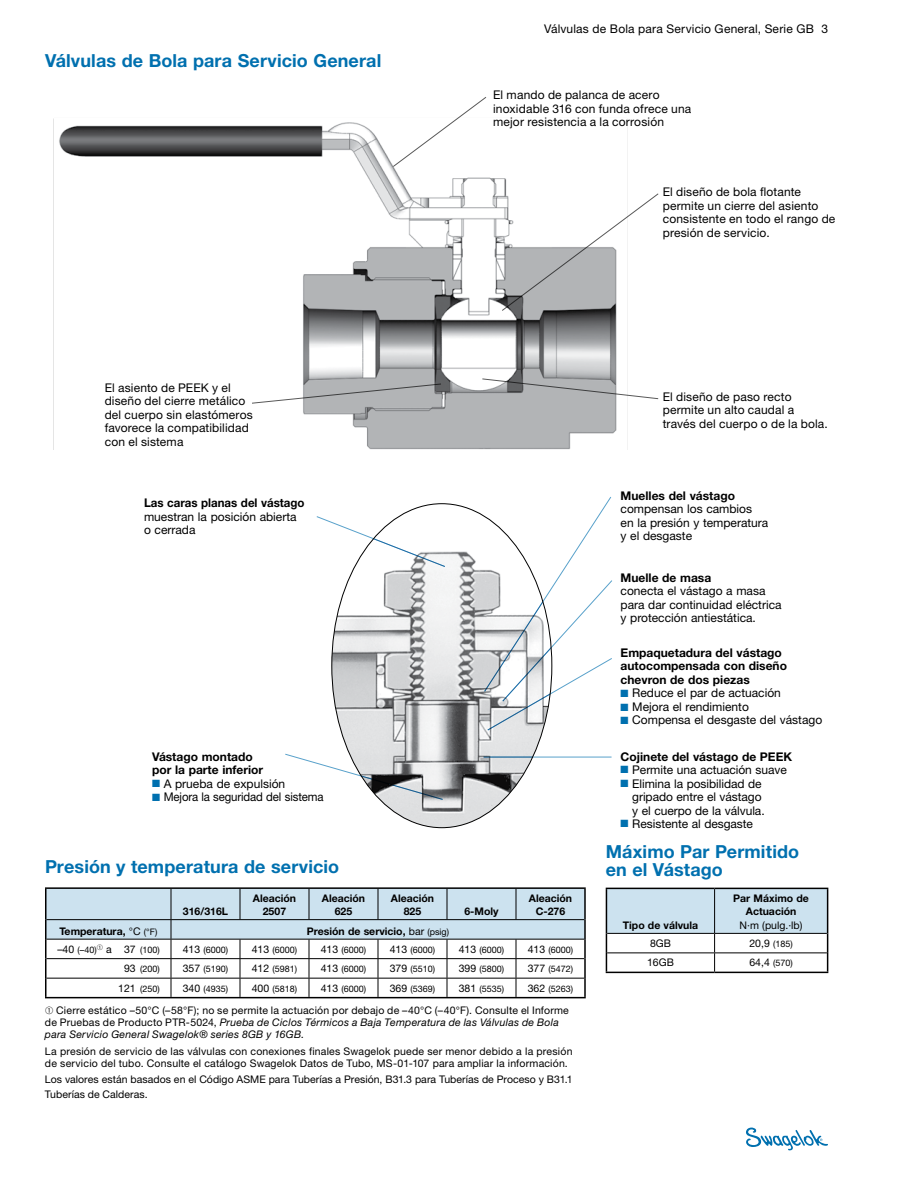
<style>
.page{position:relative;width:918px;height:1188px;background:#fff}
.page>*{position:absolute;margin:0;border:0;box-sizing:border-box;transform-origin:0 0}
.t1{font:700 18px/18px "Helvetica Neue LT Std";letter-spacing:.005em;color:#0070af}
.t2{font:12px/13.5px "Helvetica Neue LT Std";color:#000}
.t3{font:700 12px/13.5px "Helvetica Neue LT Std";color:#000}
.t4{font:12px "Helvetica Neue LT Std";color:#000;scale:.95 1}
.t5{font:700 12px "Helvetica Neue LT Std";color:#000;scale:.96 1}
.t6{font:10.5px/12px "Helvetica Neue LT Std";letter-spacing:.015em;color:#000}
.t7{font:700 10.5px/13.5px "Helvetica Neue LT Std";color:#000;text-align:center}
.t8{font:9px "Helvetica Neue LT Std";color:#000}
.s1{color:#0070af}
.s2{font-weight:400}
.s3{font-weight:400;font-size:9px}
.s4{font-size:10.5px}
.s5{font-style:italic}
</style>
<div class="page">
<svg style="left:746px;top:1128px;width:82px;height:22px"></svg>
<img style="left:53px;top:118px;width:575px;height:332px">
<svg style="left:552px;top:496px;width:60px;height:198px"></svg>
<hr style="left:484px;top:757px;width:128px;height:1px;background:#0070af">
<svg style="left:285px;top:753px;width:47px;height:15px"></svg>
<svg style="left:316px;top:516px;width:16px;height:7px"></svg>
<svg style="left:392px;top:97px;width:95px;height:71px"></svg>
<svg style="left:251px;top:383px;width:191px;height:21px"></svg>
<svg style="left:501px;top:193px;width:158px;height:119px"></svg>
<img style="left:332px;top:504px;width:220px;height:324px">
<hr style="left:45px;top:997px;width:126px;height:1px;background:#000">
<hr style="left:171px;top:997px;width:69px;height:1px;background:#000">
<hr style="left:240px;top:997px;width:69px;height:1px;background:#000">
<hr style="left:309px;top:997px;width:69px;height:1px;background:#000">
<hr style="left:378px;top:997px;width:69px;height:1px;background:#000">
<hr style="left:447px;top:997px;width:69px;height:1px;background:#000">
<hr style="left:516px;top:997px;width:70px;height:1px;background:#000">
<hr style="left:45px;top:887px;width:126px;height:2px;background:#000">
<hr style="left:171px;top:887px;width:69px;height:2px;background:#000">
<hr style="left:240px;top:887px;width:69px;height:2px;background:#000">
<hr style="left:309px;top:887px;width:69px;height:2px;background:#000">
<hr style="left:378px;top:887px;width:69px;height:2px;background:#000">
<hr style="left:447px;top:887px;width:69px;height:2px;background:#000">
<hr style="left:516px;top:887px;width:70px;height:2px;background:#000">
<svg style="left:45px;top:888px;width:541px;height:109px"></svg>
<hr style="left:46px;top:978px;width:125px;height:1px;background:#000">
<svg style="left:482px;top:378px;width:177px;height:22px"></svg>
<svg style="left:606px;top:888px;width:222px;height:84px"></svg>
<hr style="left:715px;top:972px;width:113px;height:1px;background:#000">
<hr style="left:606px;top:972px;width:109px;height:1px;background:#000">
<h1 class="t1" style="left:45px;top:51px;width:338px">Válvulas de Bola para Servicio General</h1>
<p class="t2" style="left:105px;top:380px;width:150px">El asiento de PEEK y el diseño del cierre metálico del cuerpo sin elastómeros favorece la compatibilidad con el sistema</p>
<p class="t5" style="left:144px;top:495px;width:169px">Las caras planas del vástago</p>
<p class="t2" style="left:144px;top:509px;width:154px">muestran la posición abierta o cerrada</p>
<p class="t3" style="left:152px;top:750px;width:113px">Vástago montado por la parte inferior</p>
<p class="t2" style="left:152px;top:777px;width:135px"><span class="s1">■</span> A prueba de expulsión</p>
<p class="t4" style="left:152px;top:790px;width:182px"><span class="s1">■</span> Mejora la seguridad del sistema</p>
<h1 class="t1" style="left:45px;top:857px;width:296px">Presión y temperatura de servicio</h1>
<p class="t2" style="left:544px;top:22px;width:286px">Válvulas de Bola para Servicio General, Serie GB 3</p>
<p class="t2" style="left:493px;top:88px;width:200px">El mando de palanca de acero inoxidable 316 con funda ofrece una mejor resistencia a la corrosión</p>
<p class="t2" style="left:663px;top:185px;width:174px">El diseño de bola flotante permite un cierre del asiento consistente en todo el rango de presión de servicio.</p>
<p class="t2" style="left:663px;top:390px;width:165px">El diseño de paso recto permite un alto caudal a través del cuerpo o de la bola.</p>
<p class="t3" style="left:621px;top:489px;width:116px">Muelles del vástago</p>
<p class="t2" style="left:621px;top:502px;width:149px">compensan los cambios<br>en la presión y temperatura y el desgaste</p>
<p class="t3" style="left:621px;top:571px;width:92px">Muelle de masa</p>
<p class="t2" style="left:621px;top:584px;width:163px">conecta el vástago a masa para dar continuidad eléctrica y protección antiestática.</p>
<p class="t3" style="left:621px;top:645px;width:168px">Empaquetadura del vástago autocompensada con diseño chevron de dos piezas</p>
<p class="t2" style="left:621px;top:686px;width:162px"><span class="s1">■</span> Reduce el par de actuación</p>
<p class="t2" style="left:621px;top:700px;width:130px"><span class="s1">■</span> Mejora el rendimiento</p>
<p class="t2" style="left:621px;top:713px;width:203px"><span class="s1">■</span> Compensa el desgaste del vástago</p>
<p class="t3" style="left:621px;top:749px;width:173px">Cojinete del vástago de PEEK</p>
<p class="t2" style="left:621px;top:763px;width:168px"><span class="s1">■</span> Permite una actuación suave</p>
<p class="t2" style="left:632px;top:777px;width:132px;text-align:justify;text-indent:-12px"><span class="s1">■</span> Elimina la posibilidad de gripado entre el vástago y el cuerpo de la válvula.</p>
<p class="t2" style="left:621px;top:817px;width:134px"><span class="s1">■</span> Resistente al desgaste</p>
<h1 class="t1" style="left:606px;top:842px;width:195px">Máximo Par Permitido en el Vástago</h1>
<p class="t7" style="left:183px;top:904px;width:47px">316/316L</p>
<p class="t7" style="left:253px;top:891px;width:45px">Aleación<br>2507</p>
<p class="t7" style="left:322px;top:891px;width:45px">Aleación<br>625</p>
<p class="t7" style="left:391px;top:891px;width:45px">Aleación<br>825</p>
<p class="t7" style="left:464px;top:904px;width:36px">6-Moly</p>
<p class="t7" style="left:529px;top:891px;width:45px">Aleación<br>C-276</p>
<p class="t7" style="left:59px;top:924px;width:99px">Temperatura, <span class="s2">°C</span> <span class="s3">(°F)</span></p>
<p class="t7" style="left:307px;top:924px;width:144px">Presión de servicio, <span class="s2">bar</span> <span class="s3">(psig)</span></p>
<p class="t8" style="left:57px;top:944px;width:104px"><span class="s4">–40</span> (–40)➀ <span class="s4">a 37</span> (100)</p>
<p class="t8" style="left:183px;top:944px;width:47px"><span class="s4">413</span> (6000)</p>
<p class="t8" style="left:252px;top:944px;width:47px"><span class="s4">413</span> (6000)</p>
<p class="t8" style="left:321px;top:944px;width:47px"><span class="s4">413</span> (6000)</p>
<p class="t8" style="left:390px;top:944px;width:47px"><span class="s4">413</span> (6000)</p>
<p class="t8" style="left:459px;top:944px;width:47px"><span class="s4">413</span> (6000)</p>
<p class="t8" style="left:528px;top:944px;width:47px"><span class="s4">413</span> (6000)</p>
<p class="t8" style="left:124px;top:964px;width:37px"><span class="s4">93</span> (200)</p>
<p class="t8" style="left:183px;top:964px;width:47px"><span class="s4">357</span> (5190)</p>
<p class="t8" style="left:252px;top:964px;width:47px"><span class="s4">412</span> (5981)</p>
<p class="t8" style="left:321px;top:964px;width:47px"><span class="s4">413</span> (6000)</p>
<p class="t8" style="left:390px;top:964px;width:47px"><span class="s4">379</span> (5510)</p>
<p class="t8" style="left:459px;top:964px;width:47px"><span class="s4">399</span> (5800)</p>
<p class="t8" style="left:528px;top:964px;width:47px"><span class="s4">377</span> (5472)</p>
<p class="t8" style="left:118px;top:983px;width:43px"><span class="s4">121</span> (250)</p>
<p class="t8" style="left:183px;top:983px;width:47px"><span class="s4">340</span> (4935)</p>
<p class="t8" style="left:252px;top:983px;width:47px"><span class="s4">400</span> (5818)</p>
<p class="t8" style="left:321px;top:983px;width:47px"><span class="s4">413</span> (6000)</p>
<p class="t8" style="left:390px;top:983px;width:47px"><span class="s4">369</span> (5369)</p>
<p class="t8" style="left:459px;top:983px;width:47px"><span class="s4">381</span> (5535)</p>
<p class="t8" style="left:528px;top:983px;width:47px"><span class="s4">362</span> (5263)</p>
<p class="t6" style="left:45px;top:1005px;width:525px">➀ Cierre estático –50°C (–58°F); no se permite la actuación por debajo de –40°C (–40°F). Consulte el Informe de Pruebas de Producto PTR-5024, <span class="s5">Prueba de Ciclos Térmicos a Baja Temperatura de las Válvulas de Bola para Servicio General Swagelok® series 8GB y 16GB.</span></p>
<p class="t6" style="left:45px;top:1045px;width:529px">La presión de servicio de las válvulas con conexiones finales Swagelok puede ser menor debido a la presión de servicio del tubo. Consulte el catálogo Swagelok Datos de Tubo, MS-01-107 para ampliar la información.</p>
<p class="t6" style="left:45px;top:1072px;width:529px;line-height:15px">Los valores están basados en el Código ASME para Tuberías a Presión, B31. 3 para Tuberías de Proceso y B31.1<br>Tuberías de Calderas.</p>
<p class="t7" style="left:623px;top:918px;width:77px">Tipo de válvula</p>
<p class="t7" style="left:733px;top:891px;width:77px">Par Máximo de<br>Actuación</p>
<p class="t6" style="left:740px;top:919px;width:64px">N·m (pulg.·lb)</p>
<p class="t6" style="left:650px;top:937px;width:22px">8GB</p>
<p class="t8" style="left:749px;top:938px;width:45px"><span class="s4">20,9</span> (185)</p>
<p class="t6" style="left:647px;top:957px;width:28px">16GB</p>
<p class="t8" style="left:749px;top:958px;width:45px"><span class="s4">64,4</span> (570)</p>
</div>
